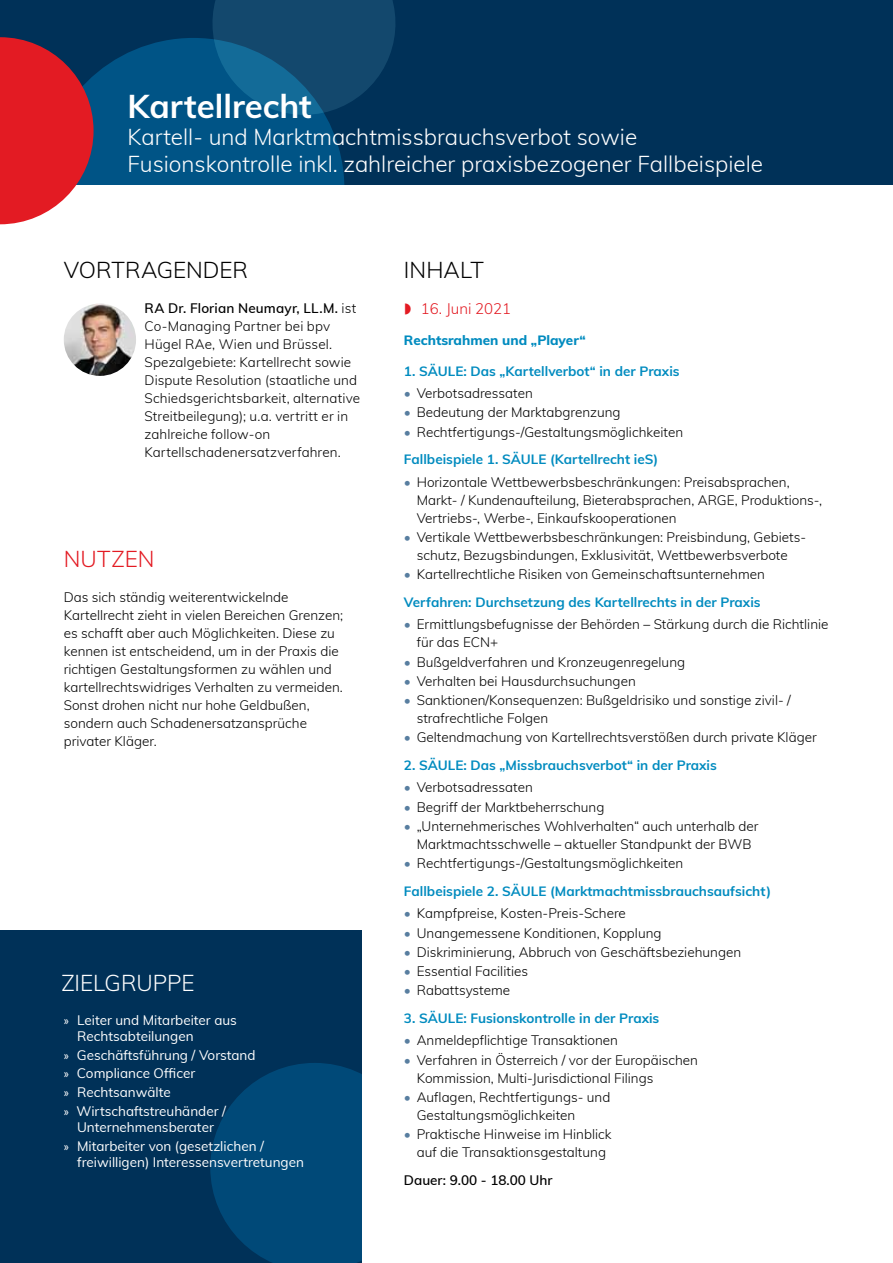
<style>
.page{position:relative;width:893px;height:1263px;background:#fff}
.page>*{position:absolute;margin:0;border:0;box-sizing:border-box;transform-origin:0 0}
.t1{font:700 33px "Muli";color:#fff}
.t2{font:300 22.5px/27px "Muli";color:#fff}
.t3{font:300 22.5px "Muli";letter-spacing:.005em;color:#000}
.t4{font:300 22.5px "Muli";color:#e31b23}
.t5{font:300 15px "Muli";color:#e31b23}
.t6{font:300 13.5px/18px "Muli";color:#000}
.t7{font:700 13.5px/27.8px "Muli";color:#008bbf}
.t8{font:13.5px/18.6px "Muli";color:#fff}
.t9{font:800 13.5px "Muli";color:#008bbf}
.t10{font:600 13.5px "Muli";color:#000}
.s1{font-weight:600}
.s2{font-family:"Lato";font-size:12.75px}
.s3{color:#587ea0}
.s4{font-weight:700;color:#008bbf}
.s5{font-weight:300;color:#587ea0}
.s6{font-weight:300;color:#000}
</style>
<div class="page">
<div style="left:0;top:0;width:893px;height:185px;background:#003158"></div>
<svg style="left:0;top:0;width:395px;height:224px"></svg>
<div style="left:0;top:930px;width:361px;height:333px;background:#003158"></div>
<svg style="left:210px;top:1063px;width:151px;height:200px"></svg>
<img style="left:64px;top:304px;width:72px;height:72px;border-radius:36px">
<h1 class="t1" style="left:128px;top:82px;width:186px">Kartellrecht</h1>
<h2 class="t2" style="left:128px;top:123px;width:637px">Kartell- und Marktmachtmissbrauchsverbot sowie<br>Fusionskontrolle inkl. zahlreicher praxisbezogener Fallbeispiele</h2>
<h2 class="t3" style="left:64px;top:253px;width:49px">Vortragender</h2>
<p class="t6" style="left:145px;top:298px;width:217px"><span class="s1">RA Dr. Florian Neumayr, LL.M.</span> ist Co-Managing Partner bei bpv Hügel RAe, Wien und Brüssel.<br>Spezalgebiete: Kartellrecht sowie Dispute Resolution (staatliche und Schiedsgerichtsbarkeit, alternative Streitbeilegung); u.a. vertritt er in zahlreiche follow-on Kartellschadenersatzverfahren.</p>
<h2 class="t4" style="left:64px;top:542px;width:32px">Nutzen</h2>
<p class="t6" style="left:64px;top:587px;width:281px">Das sich ständig weiterentwickelnde Kartellrecht zieht in vielen Bereichen Grenzen; es schafft aber auch Möglichkeiten. Diese zu kennen ist entscheidend, um in der Praxis die richtigen Gestaltungsformen zu wählen und kartellrechtswidriges Verhalten zu vermeiden.<br>Sonst drohen nicht nur hohe Geldbußen, sondern auch Schadenersatzansprüche privater Kläger.</p>
<h2 class="t2" style="left:61px;top:968px;width:28px">Zielgruppe</h2>
<p class="t8" style="left:77px;top:1011px;width:161px;line-height:16.5px;text-indent:-14px"><span class="s2">»</span> Leiter und Mitarbeiter aus<br>Rechtsabteilungen</p>
<p class="t8" style="left:63px;top:1045px;width:194px"><span class="s2">»</span> Geschäftsführung / Vorstand <span class="s2">»</span> Compliance Officer<br><span class="s2">»</span> Rechtsanwälte<br><span class="s2">»</span> Wirtschaftstreuhänder /</p>
<p class="t8" style="left:63px;top:1117px;width:202px;text-indent:14px">Unternehmensberater<br><span class="s2">»</span> Mitarbeiter von (gesetzlichen /</p>
<p class="t8" style="left:77px;top:1152px;width:228px">freiwilligen) Interessensvertretungen</p>
<h2 class="t3" style="left:404px;top:253px;width:81px">INHALT</h2>
<p class="t5" style="left:421px;top:298px;width:92px">16. Juni 2021</p>
<p class="t9" style="left:404px;top:330px;width:183px">Rechtsrahmen und „Player“</p>
<p class="t7" style="left:404px;top:356px;width:277px">1. SÄULE: Das „Kartellverbot“ in der Praxis</p>
<p class="t6" style="left:404px;top:384px;width:130px"><span class="s3">•</span> Verbotsadressaten</p>
<p class="t6" style="left:404px;top:403px;width:218px"><span class="s3">•</span> Bedeutung der Marktabgrenzung</p>
<p class="t6" style="left:404px;top:417px;width:281px;line-height:27.8px"><span class="s3">•</span> Rechtfertigungs-/Gestaltungsmöglichkeiten<br><span class="s4">Fallbeispiele 1. SÄULE (Kartellrecht ieS)</span></p>
<p class="t6" style="left:417px;top:472px;width:407px;text-indent:-13px"><span class="s3">•</span> Horizontale Wettbewerbsbeschränkungen: Preisabsprachen,<br>Markt- / Kundenaufteilung, Bieterabsprachen, ARGE, Produktions-,<br>Vertriebs-, Werbe-, Einkaufskooperationen</p>
<p class="t6" style="left:404px;top:527px;width:402px;text-align:center"><span class="s3">•</span> Vertikale Wettbewerbsbeschränkungen: Preisbindung, Gebiets&shy;schutz, Bezugsbindungen, Exklusivität, Wettbewerbsverbote</p>
<p class="t6" style="left:404px;top:560px;width:362px;line-height:27.8px"><span class="s3">•</span> Kartellrechtliche Risiken von Gemeinschaftsunternehmen<br><span class="s4">Verfahren: Durchsetzung des Kartellrechts in der Praxis</span></p>
<p class="t6" style="left:417px;top:615px;width:413px;text-indent:-13px"><span class="s3">•</span> Ermittlungsbefugnisse der Behörden – Stärkung durch die Richtlinie für das ECN+</p>
<p class="t6" style="left:404px;top:652px;width:283px"><span class="s3">•</span> Bußgeldverfahren und Kronzeugenregelung</p>
<p class="t6" style="left:404px;top:671px;width:233px"><span class="s3">•</span> Verhalten bei Hausdurchsuchungen</p>
<p class="t6" style="left:417px;top:690px;width:376px;text-indent:-13px"><span class="s3">•</span> Sanktionen/Konsequenzen: Bußgeldrisiko und sonstige zivil- / strafrechtliche Folgen</p>
<p class="t6" style="left:404px;top:728px;width:414px"><span class="s3">•</span> Geltendmachung von Kartellrechtsverstößen durch private Kläger</p>
<p class="t7" style="left:404px;top:751px;width:314px">2. SÄULE: Das „M issbrauchsverbot“ in der Praxis</p>
<p class="t6" style="left:404px;top:778px;width:130px"><span class="s3">•</span> Verbotsadressaten</p>
<p class="t6" style="left:404px;top:797px;width:202px"><span class="s3">•</span> Begriff der Marktbeherrschung</p>
<p class="t6" style="left:404px;top:816px;width:356px;text-align:center"><span class="s3">•</span> „Unternehmerisches Wohlverhalten“ auch unterhalb der<br>Marktmachtsschwelle – aktueller Standpunkt der BWB</p>
<p class="t7" style="left:404px;top:849px;width:369px"><span class="s5">•</span> <span class="s6">Rechtfertigungs-/Gestaltungsmöglichkeiten<br></span>Fallbeispiele 2. SÄULE (Marktmachtmissbrauchsaufsicht)</p>
<p class="t6" style="left:404px;top:904px;width:223px"><span class="s3">•</span> Kampfpreise, Kosten-Preis-Schere</p>
<p class="t6" style="left:404px;top:923px;width:259px"><span class="s3">•</span> Unangemessene Konditionen, Kopplung</p>
<p class="t6" style="left:404px;top:942px;width:339px"><span class="s3">•</span> Diskriminierung, Abbruch von Geschäftsbeziehungen</p>
<p class="t6" style="left:404px;top:961px;width:126px"><span class="s3">•</span> Essential Facilities</p>
<p class="t6" style="left:404px;top:981px;width:108px"><span class="s3">•</span> Rabattsysteme</p>
<p class="t7" style="left:404px;top:1004px;width:257px">3. SÄULE: Fusionskontrolle in der Praxis</p>
<p class="t6" style="left:404px;top:1031px;width:216px"><span class="s3">•</span> Anmeldepflichtige Transaktionen</p>
<p class="t6" style="left:417px;top:1050px;width:283px;text-indent:-13px"><span class="s3">•</span> Verfahren in Österreich / vor der Europäischen<br>Kommission, Multi-Jurisdictional Filings</p>
<p class="t6" style="left:417px;top:1087px;width:195px;text-indent:-13px"><span class="s3">•</span> Auflagen, Rechtfertigungs- und<br>Gestaltungsmöglichkeiten</p>
<p class="t6" style="left:404px;top:1125px;width:209px;text-align:center"><span class="s3">•</span> Praktische Hinweise im Hinblick auf die Transaktionsgestaltung</p>
<p class="t10" style="left:404px;top:1170px;width:150px">Dauer: 9.00 - 18.00 Uhr</p>
</div>
